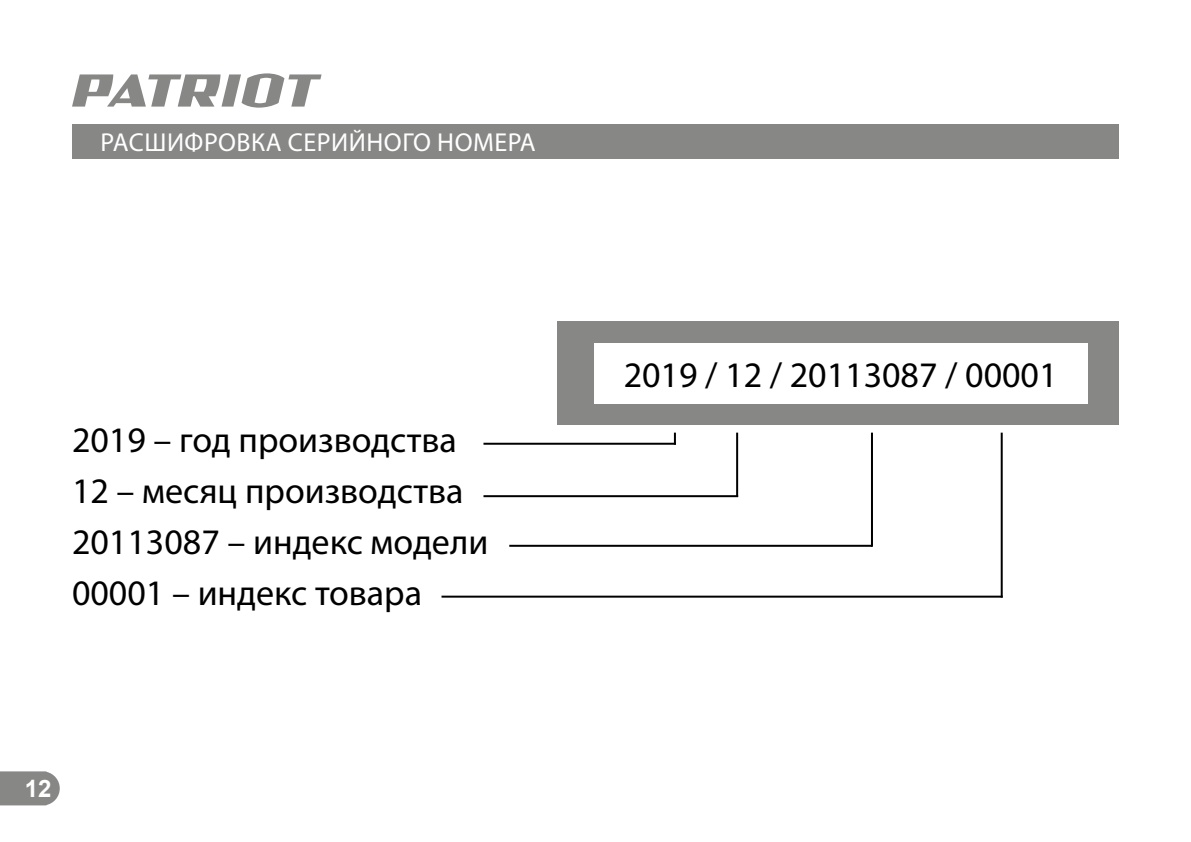
<style>
.page{position:relative;width:1191px;height:842px;background:#fff}
.page>*{position:absolute;margin:0;border:0;box-sizing:border-box;transform-origin:0 0}
.t1{font:36px/51px "Myriad Pro";color:#000}
.t2{font:26px "Myriad Pro";letter-spacing:.02em;color:#fff}
.t3{font:700 24px "Arial";color:#fff}
</style>
<div class="page">
<svg style="left:0;top:771px;width:60px;height:34px;background:#8f8f8e"></svg>
<svg style="left:72px;top:73px;width:249px;height:35px"></svg>
<div style="left:72px;top:124px;width:1047px;height:34px;background:#878786"></div>
<div style="left:558px;top:322px;width:561px;height:103px;background:#878786"></div>
<hr style="left:483px;top:443px;width:193px;height:2px;background:#000">
<hr style="left:483px;top:495px;width:255px;height:2px;background:#000">
<hr style="left:509px;top:545px;width:363px;height:2px;background:#000">
<hr style="left:441px;top:596px;width:561px;height:2px;background:#000">
<div style="left:594px;top:343px;width:493px;height:60px;background:#fff"></div>
<svg style="left:674px;top:433px;width:2px;height:12px"></svg>
<hr style="left:736px;top:433px;width:2px;height:64px;background:#000">
<hr style="left:871px;top:433px;width:2px;height:114px;background:#000">
<hr style="left:1000px;top:433px;width:2px;height:165px;background:#000">
<p class="t2" style="left:101px;top:130px;width:437px">РАСШИФРОВКА СЕРИЙНОГО НОМЕРА</p>
<p class="t1" style="left:72px;top:416px;width:418px">2019 – год производства<br>12 – месяц производства<br>20113087 – индекс модели<br>00001 – индекс товара</p>
<p class="t3" style="left:25px;top:775px;width:28px">12</p>
<p class="t1" style="left:623px;top:350px;width:435px">2019 / 12 / 20113087 / 00001</p>
</div>
